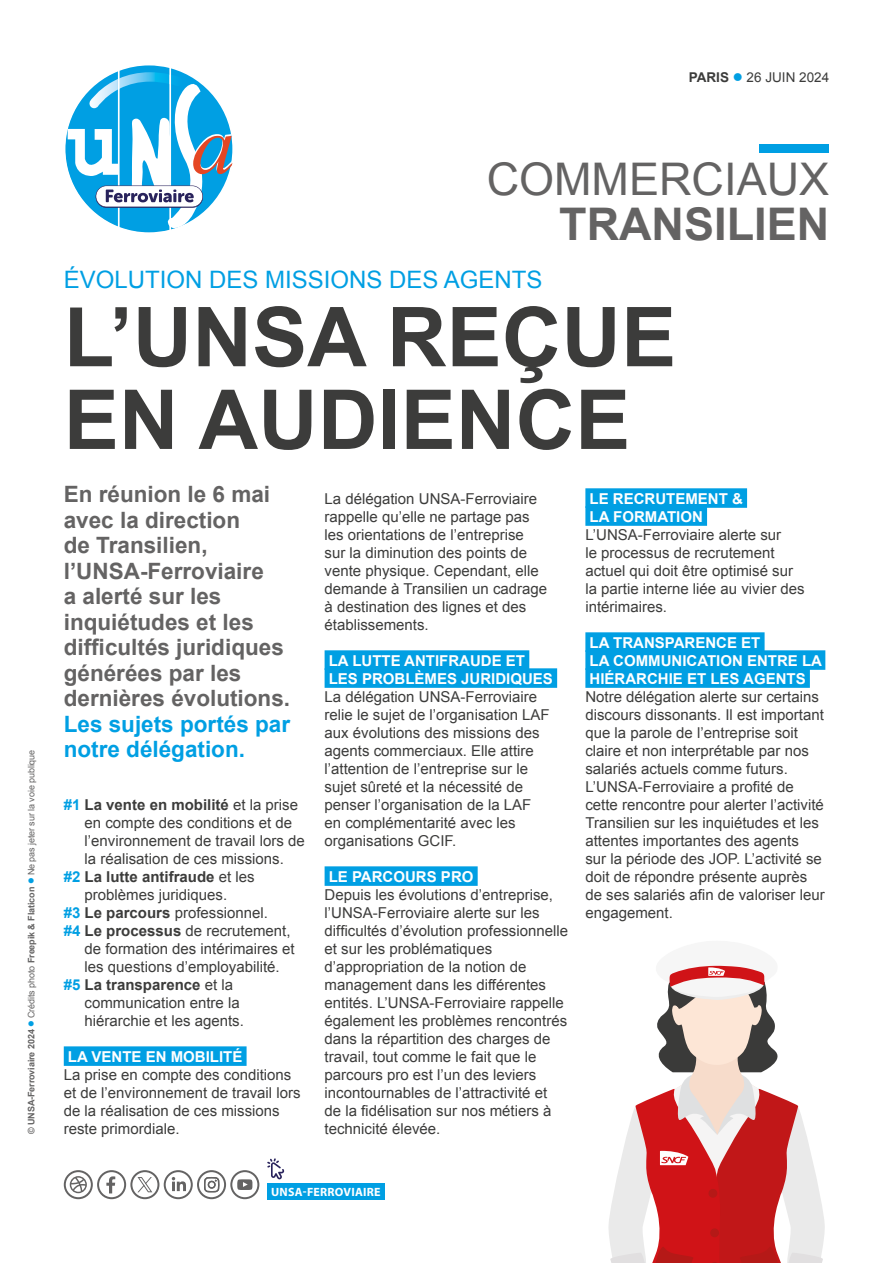
<style>
.page{position:relative;width:893px;height:1263px;background:#fff}
.page>*{position:absolute;margin:0;border:0;box-sizing:border-box;transform-origin:0 0}
.t1{font:700 82.65px/82.7px "Arial";color:#3c3c3b}
.t2{font:45px "Arial";color:#646363}
.t3{font:700 45px "Arial";color:#646363}
.t4{font:24px "Arial";color:#009fe3}
.t5{font:700 22.5px/25.5px "Arial";color:#646363}
.t6{font:700 22.5px/25.5px "Arial";color:#009fe3}
.t7{font:15px/18px "Arial";color:#3c3c3b}
.t8{font:700 15px/18px "Arial";color:#fff}
.t9{font:700 15px "Arial";color:#3c3c3b}
.t10{font:13.5px "Arial";color:#3c3c3b}
.t11{font:700 12px "Myriad Pro";letter-spacing:.02em;color:#fff}
.t12{font:9px "Arial";letter-spacing:-.01em;color:#646363}
.s1{font-weight:700}
.s2{color:#009fe3}
.s3{font-weight:400}
.s4{font-weight:700;color:#009fe3}
</style>
<div class="page">
<svg style="left:65px;top:65px;width:168px;height:168px"></svg>
<div style="left:759px;top:144px;width:70px;height:8px;background:#009fe3"></div>
<div style="left:267px;top:1183px;width:118px;height:16px;background:#009fe3"></div>
<svg style="left:267px;top:1158px;width:17px;height:22px"></svg>
<svg style="left:64px;top:1170px;width:195px;height:29px"></svg>
<div style="left:64px;top:1046px;width:183px;height:20px;background:#009fe3"></div>
<div style="left:325px;top:650px;width:204px;height:20px;background:#009fe3"></div>
<div style="left:325px;top:668px;width:232px;height:20px;background:#009fe3"></div>
<div style="left:325px;top:866px;width:153px;height:20px;background:#009fe3"></div>
<div style="left:585px;top:488px;width:162px;height:20px;background:#009fe3"></div>
<div style="left:585px;top:506px;width:122px;height:20px;background:#009fe3"></div>
<div style="left:585px;top:632px;width:180px;height:20px;background:#009fe3"></div>
<div style="left:585px;top:650px;width:240px;height:20px;background:#009fe3"></div>
<div style="left:585px;top:668px;width:225px;height:20px;background:#009fe3"></div>
<svg style="left:608px;top:965px;width:217px;height:298px"></svg>
<p class="t10" style="left:689px;top:69px;width:142px"><span class="s1">PARIS</span> <span class="s2">●</span> 26 JUIN 2024</p>
<p class="t12" style="left:26px;top:1134px;width:386px;rotate:-90deg"><span class="s1">© UNSA-Ferroviaire 2024</span> <span class="s2">●</span> Crédits photo <span class="s1">Freepik &amp; Flaticon</span> <span class="s2">●</span> Ne pas jeter sur la voie publique</p>
<h2 class="t2" style="left:487px;top:149px;width:344px">COMMERCIAUX</h2>
<h2 class="t3" style="left:559px;top:194px;width:271px">TRANSILIEN</h2>
<h3 class="t4" style="left:64px;top:263px;width:480px">ÉVOLUTION DES MISSIONS DES AGENTS</h3>
<h1 class="t1" style="left:64px;top:299px;width:614px">L’UNSA REÇUE<br>EN AUDIENCE</h1>
<h3 class="t5" style="left:64px;top:482px;width:228px">En réunion le 6 mai avec la direction<br>de Transilien, l’UNSA-Ferroviaire<br>a alerté sur les inquiétudes et les difficultés juridiques générées par les dernières évolutions.</h3>
<h3 class="t6" style="left:64px;top:712px;width:228px">Les sujets portés par notre délégation.</h3>
<p class="t7" style="left:325px;top:490px;width:224px">La délégation UNSA-Ferroviaire rappelle qu’elle ne partage pas les orientations de l’entreprise sur la diminution des points de vente physique. Cependant, elle demande à Transilien un cadrage à destination des lignes et des établissements.</p>
<p class="t8" style="left:329px;top:652px;width:226px">LA LUTTE ANTIFRAUDE ET<br>LES PROBLÈMES JURIDIQUES</p>
<p class="t7" style="left:325px;top:688px;width:227px">La délégation UNSA-Ferroviaire relie le sujet de l’organisation LAF aux évolutions des missions des agents commerciaux. Elle attire l’attention de l’entreprise sur le sujet sûreté et la nécessité de penser l’organisation de la LAF en complémentarité avec les organisations GCIF.</p>
<p class="t8" style="left:329px;top:868px;width:146px">LE PARCOURS PRO</p>
<p class="t7" style="left:325px;top:886px;width:245px">Depuis les évolutions d’entreprise, l’UNSA-Ferroviaire alerte sur les difficultés d’évolution professionnelle et sur les problématiques d’appropriation de la notion de management dans les différentes entités. L’UNSA-Ferroviaire rappelle également les problèmes rencontrés dans la répartition des charges de travail, tout comme le fait que le parcours pro est l’un des leviers incontournables de l’attractivité et<br>de la fidélisation sur nos métiers à technicité élevée.</p>
<p class="t8" style="left:590px;top:490px;width:155px">LE RECRUTEMENT &amp;<br>LA FORMATION</p>
<p class="t7" style="left:585px;top:526px;width:221px">L’UNSA-Ferroviaire alerte sur<br>le processus de recrutement actuel qui doit être optimisé sur la partie interne liée au vivier des intérimaires.</p>
<p class="t8" style="left:590px;top:634px;width:234px">LA TRANSPARENCE ET<br>LA COMMUNICATION ENTRE LA<br>HIÉRARCHIE ET LES AGENTS</p>
<p class="t7" style="left:585px;top:688px;width:241px">Notre délégation alerte sur certains discours dissonants. Il est important que la parole de l’entreprise soit claire et non interprétable par nos salariés actuels comme futurs.<br>L’UNSA-Ferroviaire a profité de cette rencontre pour alerter l’activité Transilien sur les inquiétudes et les attentes importantes des agents<br>sur la période des JOP. L’activité se doit de répondre présente auprès de ses salariés afin de valoriser leur engagement.</p>
<p class="t9" style="left:64px;top:795px;width:236px"><span class="s2">#1</span> La vente en mobilité <span class="s3">et la prise</span></p>
<p class="t7" style="left:85px;top:814px;width:209px">en compte des conditions et de</p>
<p class="t7" style="left:85px;top:832px;width:222px">l’environnement de travail lors de</p>
<p class="t7" style="left:85px;top:850px;width:201px">la réalisation de ces missions.</p>
<p class="t9" style="left:64px;top:867px;width:192px"><span class="s2">#2</span> La lutte antifraude <span class="s3">et les</span></p>
<p class="t7" style="left:85px;top:886px;width:144px">problèmes juridiques.</p>
<p class="t7" style="left:64px;top:904px;width:206px"><span class="s4">#3</span> <span class="s1">Le parcours</span> professionnel.</p>
<p class="t7" style="left:64px;top:922px;width:228px"><span class="s4">#4</span> <span class="s1">Le processus</span> de recrutement,</p>
<p class="t7" style="left:85px;top:940px;width:212px">de formation des intérimaires et</p>
<p class="t7" style="left:85px;top:958px;width:197px">les questions d’employabilité.</p>
<p class="t9" style="left:64px;top:975px;width:171px"><span class="s2">#5</span> La transparence <span class="s3">et la</span></p>
<p class="t7" style="left:85px;top:994px;width:157px">communication entre la</p>
<p class="t7" style="left:85px;top:1012px;width:161px">hiérarchie et les agents.</p>
<p class="t8" style="left:68px;top:1048px;width:176px">LA VENTE EN MOBILITÉ</p>
<p class="t7" style="left:64px;top:1066px;width:238px">La prise en compte des conditions et de l’environnement de travail lors de la réalisation de ces missions reste primordiale.</p>
<p class="t11" style="left:271px;top:1184px;width:111px">UNSA-FERROVIAIRE</p>
</div>
